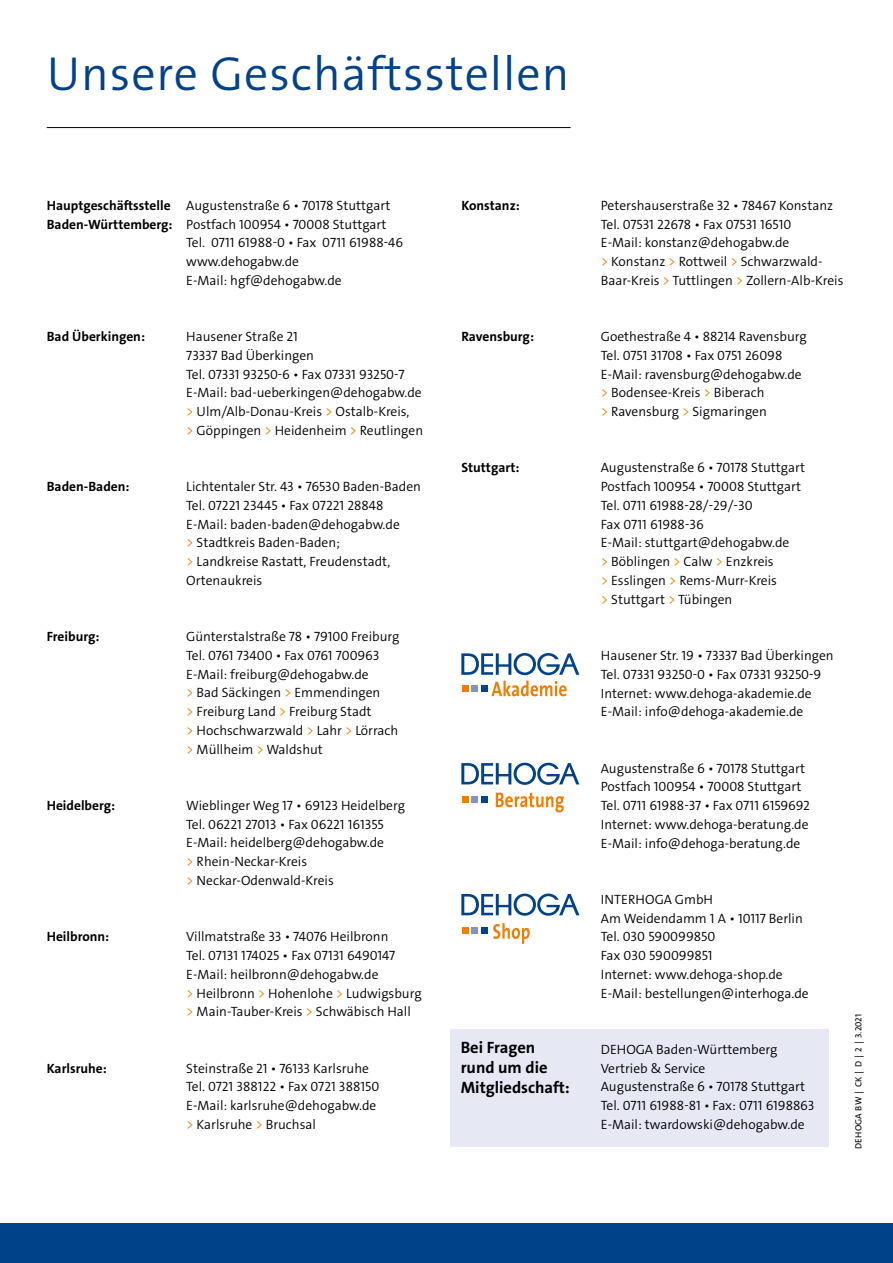
<style>
.page{position:relative;width:893px;height:1263px;background:#fff}
.page>*{position:absolute;margin:0;border:0;box-sizing:border-box;transform-origin:0 0}
.t1{font:300 48px "The Sans Os F";letter-spacing:.02em;color:#004289}
.t2{font:700 16.5px/19.8px "The Sans Os F";color:#000}
.t3{font:300 13.5px/18.8px "The Sans Os F";color:#000}
.t4{font:700 13.5px "The Sans Os F";color:#000}
.t5{font:9px "The Sans Os F";letter-spacing:.02em;color:#000}
.s1{font-weight:700}
.s2{color:#ef7d00}
</style>
<div class="page">
<div style="left:450px;top:1029px;width:379px;height:118px;background:#e6e8f4"></div>
<svg style="left:461px;top:653px;width:118px;height:43px"></svg>
<svg style="left:461px;top:763px;width:118px;height:22px"></svg>
<svg style="left:496px;top:792px;width:68px;height:20px"></svg>
<svg style="left:472px;top:797px;width:16px;height:6px"></svg>
<div style="left:462px;top:797px;width:7px;height:6px;background:#ef7d00"></div>
<svg style="left:461px;top:893px;width:118px;height:23px"></svg>
<svg style="left:493px;top:923px;width:37px;height:21px"></svg>
<div style="left:481px;top:927px;width:7px;height:7px;background:#004289"></div>
<div style="left:471px;top:927px;width:7px;height:7px;background:#8693c2"></div>
<div style="left:462px;top:927px;width:6px;height:7px;background:#ef7d00"></div>
<hr style="left:47px;top:127px;width:524px;height:1px;background:#000">
<div style="left:0;top:1223px;width:893px;height:40px;background:#004289"></div>
<h1 class="t1" style="left:47px;top:43px;width:524px">Unsere Geschäftsstellen</h1>
<p class="t3" style="left:47px;top:196px;width:345px"><span class="s1">Hauptgeschäftsstelle</span> Augustenstraße 6 • 70178 Stuttgart</p>
<p class="t3" style="left:47px;top:215px;width:341px"><span class="s1">Baden-Württemberg:</span> Postfach 100954 • 70008 Stuttgart</p>
<p class="t3" style="left:186px;top:234px;width:218px">Tel. 0711 61988-0 • Fax 0711 61988-46</p>
<p class="t3" style="left:186px;top:252px;width:114px">www.dehogabw.de</p>
<p class="t3" style="left:186px;top:271px;width:157px">E-Mail: hgf@dehogabw.de</p>
<p class="t4" style="left:47px;top:328px;width:100px">Bad Überkingen:</p>
<p class="t3" style="left:186px;top:327px;width:238px">Hausener Straße 21<br>73337 Bad Überkingen<br>Tel. 07331 93250-6 • Fax 07331 93250-7<br>E-Mail: bad-ueberkingen@dehogabw.de <span class="s2">&gt;</span> Ulm/Alb-Donau-Kreis <span class="s2">&gt;</span> Ostalb-Kreis,<br><span class="s2">&gt;</span> Göppingen <span class="s2">&gt;</span> Heidenheim <span class="s2">&gt;</span> Reutlingen</p>
<p class="t4" style="left:47px;top:478px;width:84px">Baden-Baden:</p>
<p class="t3" style="left:186px;top:477px;width:236px">Lichtentaler Str. 43 • 76530 Baden-Baden<br>Tel. 07221 23445 • Fax 07221 28848<br>E-Mail: baden-baden@dehogabw.de<br><span class="s2">&gt;</span> Stadtkreis Baden-Baden;<br><span class="s2">&gt;</span> Landkreise Rastatt, Freudenstadt,<br>Ortenaukreis</p>
<p class="t4" style="left:47px;top:628px;width:54px">Freiburg:</p>
<p class="t3" style="left:186px;top:627px;width:215px">Günterstalstraße 78 • 79100 Freiburg<br>Tel. 0761 73400 • Fax 0761 700963<br>E-Mail: freiburg@dehogabw.de<br><span class="s2">&gt;</span> Bad Säckingen <span class="s2">&gt;</span> Emmendingen<br><span class="s2">&gt;</span> Freiburg Land <span class="s2">&gt;</span> Freiburg Stadt<br><span class="s2">&gt;</span> Hochschwarzwald <span class="s2">&gt;</span> Lahr <span class="s2">&gt;</span> Lörrach <span class="s2">&gt;</span> Müllheim <span class="s2">&gt;</span> Waldshut</p>
<p class="t4" style="left:47px;top:797px;width:70px">Heidelberg:</p>
<p class="t3" style="left:186px;top:796px;width:220px">Wieblinger Weg 17 • 69123 Heidelberg<br>Tel. 06221 27013 • Fax 06221 161355<br>E-Mail: heidelberg@dehogabw.de<br><span class="s2">&gt;</span> Rhein-Neckar-Kreis<br><span class="s2">&gt;</span> Neckar-Odenwald-Kreis</p>
<p class="t4" style="left:47px;top:928px;width:64px">Heilbronn:</p>
<p class="t3" style="left:186px;top:927px;width:237px">Villmatstraße 33 • 74076 Heilbronn<br>Tel. 07131 174025 • Fax 07131 6490147<br>E-Mail: heilbronn@dehogabw.de<br><span class="s2">&gt;</span> Heilbronn <span class="s2">&gt;</span> Hohenlohe <span class="s2">&gt;</span> Ludwigsburg <span class="s2">&gt;</span> Main-Tauber-Kreis <span class="s2">&gt;</span> Schwäbisch Hall</p>
<p class="t4" style="left:47px;top:1059px;width:62px">Karlsruhe:</p>
<p class="t3" style="left:186px;top:1059px;width:194px">Steinstraße 21 • 76133 Karlsruhe<br>Tel. 0721 388122 • Fax 0721 388150<br>E-Mail: karlsruhe@dehogabw.de <span class="s2">&gt;</span> Karlsruhe <span class="s2">&gt;</span> Bruchsal</p>
<p class="t4" style="left:461px;top:197px;width:60px">Konstanz:</p>
<p class="t3" style="left:601px;top:196px;width:244px">Petershauserstraße 32 • 78467 Konstanz Tel. 07531 22678 • Fax 07531 16510<br>E-Mail: konstanz@dehogabw.de<br><span class="s2">&gt;</span> Konstanz <span class="s2">&gt;</span> Rottweil <span class="s2">&gt;</span> Schwarzwald-Baar-Kreis <span class="s2">&gt;</span> Tuttlingen <span class="s2">&gt;</span> Zollern-Alb-Kreis</p>
<p class="t4" style="left:461px;top:328px;width:74px">Ravensburg:</p>
<p class="t3" style="left:601px;top:327px;width:207px">Goethestraße 4 • 88214 Ravensburg<br>Tel. 0751 31708 • Fax 0751 26098<br>E-Mail: ravensburg@dehogabw.de <span class="s2">&gt;</span> Bodensee-Kreis <span class="s2">&gt;</span> Biberach<br><span class="s2">&gt;</span> Ravensburg <span class="s2">&gt;</span> Sigmaringen</p>
<p class="t4" style="left:461px;top:459px;width:60px">Stuttgart:</p>
<p class="t3" style="left:601px;top:459px;width:206px">Augustenstraße 6 • 70178 Stuttgart<br>Postfach 100954 • 70008 Stuttgart<br>Tel. 0711 61988-28/-29/-30<br>Fax 0711 61988-36<br>E-Mail: stuttgart@dehogabw.de<br><span class="s2">&gt;</span> Böblingen <span class="s2">&gt;</span> Calw <span class="s2">&gt;</span> Enzkreis<br><span class="s2">&gt;</span> Esslingen <span class="s2">&gt;</span> Rems-Murr-Kreis<br><span class="s2">&gt;</span> Stuttgart <span class="s2">&gt;</span> Tübingen</p>
<p class="t3" style="left:601px;top:646px;width:234px">Hausener Str. 19 • 73337 Bad Überkingen Tel. 07331 93250-0 • Fax 07331 93250-9<br>Internet: www.dehoga-akademie.de E-Mail: info@dehoga-akademie.de</p>
<p class="t3" style="left:601px;top:759px;width:211px">Augustenstraße 6 • 70178 Stuttgart Postfach 100954 • 70008 Stuttgart Tel. 0711 61988-37 • Fax 0711 6159692<br>Internet: www.dehoga-beratung.de E-Mail: info@dehoga-beratung.de</p>
<p class="t2" style="left:461px;top:1038px;width:111px">Bei Fragen rund um die<br>Mitgliedschaft:</p>
<p class="t3" style="left:601px;top:890px;width:209px">INTERHOGA GmbH<br>Am Weidendamm 1 A • 10117 Berlin<br>Tel. 030 590099850<br>Fax 030 590099851<br>Internet: www.dehoga-shop.de<br>E-Mail: bestellungen@interhoga.de</p>
<p class="t3" style="left:601px;top:1040px;width:215px">DEHOGA Baden-Württemberg<br>Vertrieb &amp; Service<br>Augustenstraße 6 • 70178 Stuttgart<br>Tel. 0711 61988-81 • Fax: 0711 6198863<br>E-Mail: twardowski@dehogabw.de</p>
<p class="t5" style="left:852px;top:1149px;width:137px;rotate:-90deg">DEHOGA BW↕CK↕D↕2↕3.2021</p>
</div>
